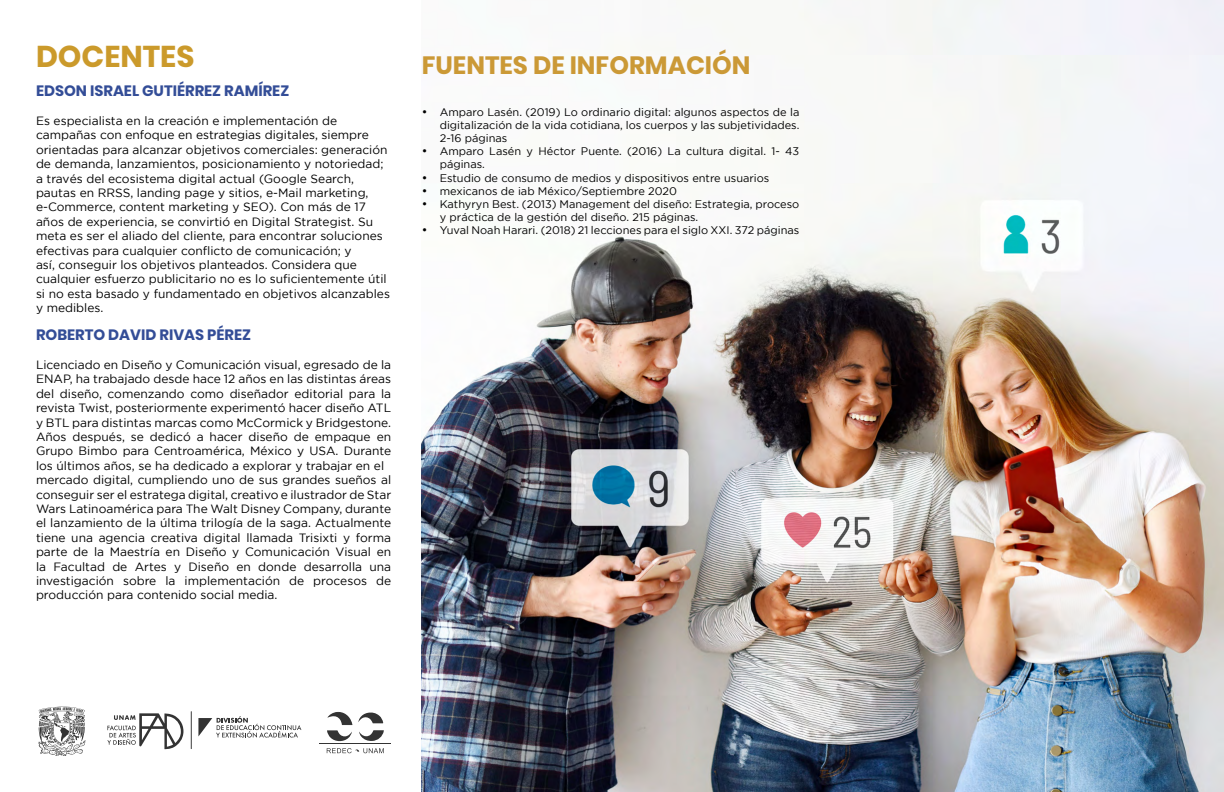
<style>
.page{position:relative;width:1224px;height:792px;background:#fff}
.page>*{position:absolute;margin:0;border:0;box-sizing:border-box;transform-origin:0 0}
.t1{font:700 30px "Poppins";color:#cb9a2b}
.t2{font:700 25px "Poppins";color:#cb9936}
.t3{font:700 15px "Poppins";color:#334d97}
.t4{font:12px/14.4px "Gotham";color:#000}
.t5{font:11px/13.2px "Gotham";color:#000}
.s1{font-size:12px}
</style>
<div class="page">
<img style="left:422px;top:55px;width:802px;height:737px">
<svg style="left:38px;top:707px;width:48px;height:49px"></svg>
<svg style="left:358px;top:712px;width:25px;height:11px"></svg>
<svg style="left:359px;top:730px;width:25px;height:11px"></svg>
<svg style="left:327px;top:712px;width:25px;height:30px"></svg>
<hr style="left:319px;top:744px;width:72px;height:1px;background:#000">
<svg style="left:327px;top:748px;width:57px;height:5px"></svg>
<svg style="left:107px;top:713px;width:76px;height:37px"></svg>
<hr style="left:191px;top:711px;width:1px;height:38px;background:#000">
<svg style="left:198px;top:716px;width:103px;height:22px"></svg>
<h1 class="t1" style="left:36px;top:40px;width:160px">DOCENTES</h1>
<p class="t3" style="left:36px;top:82px;width:255px">EDSON ISRAEL GUTIÉRREZ RAMÍREZ</p>
<p class="t4" style="left:36px;top:113px;width:356px">Es especialista en la creación e implementación de campañas con enfoque en estrategias digitales, siempre orientadas para alcanzar objetivos comerciales: generación de demanda, lanzamientos, posicionamiento y notoriedad; a través del ecosistema digital actual (Google Search, pautas en RRSS, landing page y sitios, e-Mail marketing, e-Commerce, content marketing y SEO). Con más de 17 años de experiencia, se convirtió en Digital Strategist. Su meta es ser el aliado del cliente, para encontrar soluciones efectivas para cualquier conflicto de comunicación; y<br>así, conseguir los objetivos planteados. Considera que cualquier esfuerzo publicitario no es lo suficientemente útil si no esta basado y fundamentado en objetivos alcanzables y medibles.</p>
<p class="t3" style="left:36px;top:326px;width:217px">ROBERTO DAVID RIVAS PÉREZ</p>
<p class="t4" style="left:36px;top:357px;width:357px">Licenciado en Diseño y Comunicación visual, egresado de la ENAP, ha trabajado desde hace 12 años en las distintas áreas del diseño, comenzando como diseñador editorial para la revista Twist, posteriormente experimentó hacer diseño ATL y BTL para distintas marcas como McCormick y Bridgestone.<br>Años después, se dedicó a hacer diseño de empaque en Grupo Bimbo para Centroamérica, México y USA. Durante los últimos años, se ha dedicado a explorar y trabajar en el mercado digital, cumpliendo uno de sus grandes sueños al conseguir ser el estratega digital, creativo e ilustrador de Star Wars Latinoamérica para The Walt Disney Company, durante el lanzamiento de la última trilogía de la saga. Actualmente tiene una agencia creativa digital llamada Trisixti y forma parte de la Maestría en Diseño y Comunicación Visual en la Facultad de Artes y Diseño en donde desarrolla una investigación sobre la implementación de procesos de producción para contenido social media.</p>
<h2 class="t2" style="left:422px;top:50px;width:330px">FUENTES DE INFORMACIÓN</h2>
<p class="t5" style="left:440px;top:105px;width:361px;text-align:justify;text-indent:-18px"><span class="s1">•</span> Amparo Lasén. (2019) Lo ordinario digital: algunos aspectos de la digitalización de la vida cotidiana, los cuerpos y las subjetividades.<br>2-16 páginas</p>
<p class="t5" style="left:440px;top:145px;width:361px;text-indent:-18px"><span class="s1">•</span> Amparo Lasén y Héctor Puente. (2016) La cultura digital. 1- 43 páginas.</p>
<p class="t5" style="left:422px;top:171px;width:349px"><span class="s1">•</span> Estudio de consumo de medios y dispositivos entre usuarios</p>
<p class="t5" style="left:422px;top:184px;width:257px"><span class="s1">•</span> mexicanos de iab México/Septiembre 2020</p>
<p class="t5" style="left:440px;top:197px;width:361px;text-indent:-18px"><span class="s1">•</span> Kathyryn Best. (2013) Management del diseño: Estrategia, proceso y práctica de la gestión del diseño. 215 páginas.</p>
<p class="t5" style="left:422px;top:224px;width:379px"><span class="s1">•</span> Yuval Noah Harari. (2018) 21 lecciones para el siglo XXI. 372 páginas</p>
</div>
